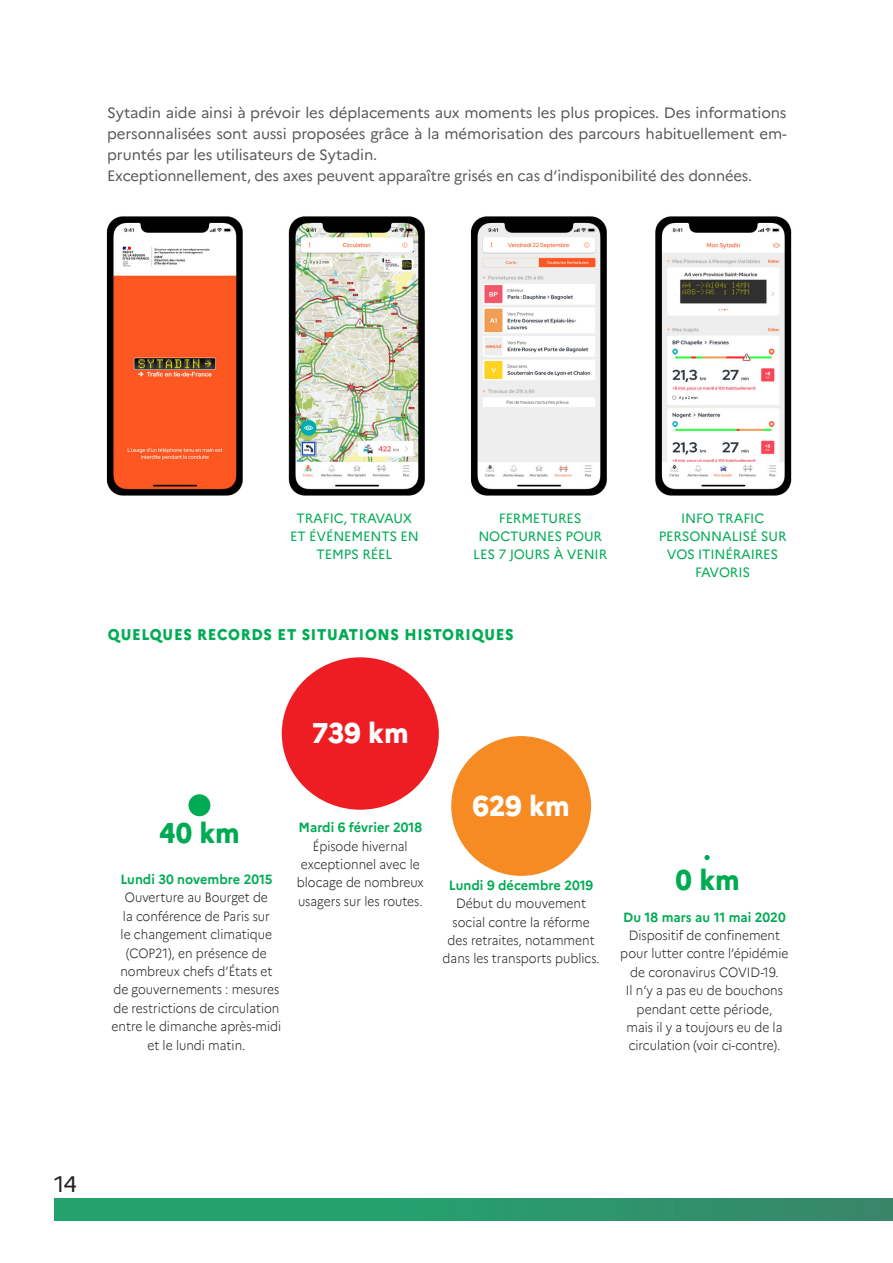
<style>
.page{position:relative;width:893px;height:1263px;background:#fff}
.page>*{position:absolute;margin:0;border:0;box-sizing:border-box;transform-origin:0 0}
.t1{font:800 28.5px "Marianne";color:#fff;scale:.96 1}
.t2{font:800 28.5px "Marianne";color:#00ab54;scale:.96 1}
.t3{font:22.5px "Marianne";color:#231f20}
.t4{font:800 15.6px "Marianne";letter-spacing:.05em;color:#00ab54;scale:.93 1}
.t5{font:15px/21px "Marianne";letter-spacing:-.01em;color:#57585a;text-align:justify}
.t6{font:13.5px/18px "Marianne";letter-spacing:-.01em;color:#00ab54;text-align:center}
.t7{font:300 13.35px/18.5px "Marianne";color:#231f20;text-align:center;scale:.9 1}
.t8{font:700 13.35px "Marianne";color:#00ab54;scale:.96 1}
</style>
<div class="page">
<div style="left:54px;top:1198px;width:839px;height:22px;background:linear-gradient(to right,#1ea96f,#36896b)"></div>
<div style="left:282px;top:657px;width:157px;height:153px;background:#ee1d23;border-radius:50%"></div>
<div style="left:451px;top:736px;width:140px;height:140px;background:#f68b23;border-radius:50%"></div>
<div style="left:188px;top:794px;width:22px;height:22px;background:#00ab54;border-radius:50%"></div>
<svg style="left:704px;top:855px;width:6px;height:5px"></svg>
<img style="left:106px;top:216px;width:686px;height:280px">
<p class="t5" style="left:107px;top:102px;width:681px">Sytadin aide ainsi à prévoir les déplacements aux moments les plus propices. Des informations personnalisées sont aussi proposées grâce à la mémorisation des parcours habituellement em&shy;pruntés par les utilisateurs de Sytadin.</p>
<p class="t5" style="left:107px;top:165px;width:646px">Exceptionnellement, des axes peuvent apparaître grisés en cas d’indisponibilité des données.</p>
<p class="t6" style="left:290px;top:509px;width:130px">TRAFIC, TRAVAUX<br>ET ÉVÉNEMENTS EN<br>TEMPS RÉEL</p>
<p class="t6" style="left:473px;top:509px;width:135px">FERMETURES<br>NOCTURNES POUR<br>LES 7 JOURS À VENIR</p>
<p class="t6" style="left:659px;top:509px;width:129px">INFO TRAFIC<br>PERSONNALISÉ SUR<br>VOS ITINÉRAIRES<br>FAVORIS</p>
<p class="t4" style="left:108px;top:624px;width:438px">QUELQUES RECORDS ET SITUATIONS HISTORIQUES</p>
<p class="t1" style="left:312px;top:716px;width:102px">739 km</p>
<p class="t2" style="left:159px;top:816px;width:86px">40 km</p>
<p class="t8" style="left:120px;top:871px;width:160px">Lundi 30 novembre 2015</p>
<p class="t7" style="left:112px;top:888px;width:190px">Ouverture au Bourget de<br>la conférence de Paris sur<br>le changement climatique (COP21), en présence de nombreux chefs d’États et de gouvernements : mesures de restrictions de circulation entre le dimanche après-midi et le lundi matin.</p>
<p class="t8" style="left:299px;top:819px;width:130px">Mardi 6 février 2018</p>
<p class="t7" style="left:297px;top:836px;width:142px">Épisode hivernal exceptionnel avec le blocage de nombreux usagers sur les routes.</p>
<p class="t1" style="left:473px;top:788px;width:103px">629 km</p>
<p class="t8" style="left:449px;top:877px;width:152px">Lundi 9 décembre 2019</p>
<p class="t7" style="left:443px;top:894px;width:176px">Début du mouvement social contre la réforme des retraites, notamment dans les transports publics.</p>
<p class="t2" style="left:675px;top:863px;width:68px">0 km</p>
<p class="t8" style="left:623px;top:909px;width:171px">Du 18 mars au 11 mai 2020</p>
<p class="t7" style="left:620px;top:926px;width:189px">Dispositif de confinement pour lutter contre l’épidémie de coronavirus COVID-19.</p>
<p class="t7" style="left:626px;top:981px;width:176px">Il n’y a pas eu de bouchons pendant cette période, mais il y a toujours eu de la circulation (voir ci-contre).</p>
<h2 class="t3" style="left:54px;top:1170px;width:25px">14</h2>
</div>
